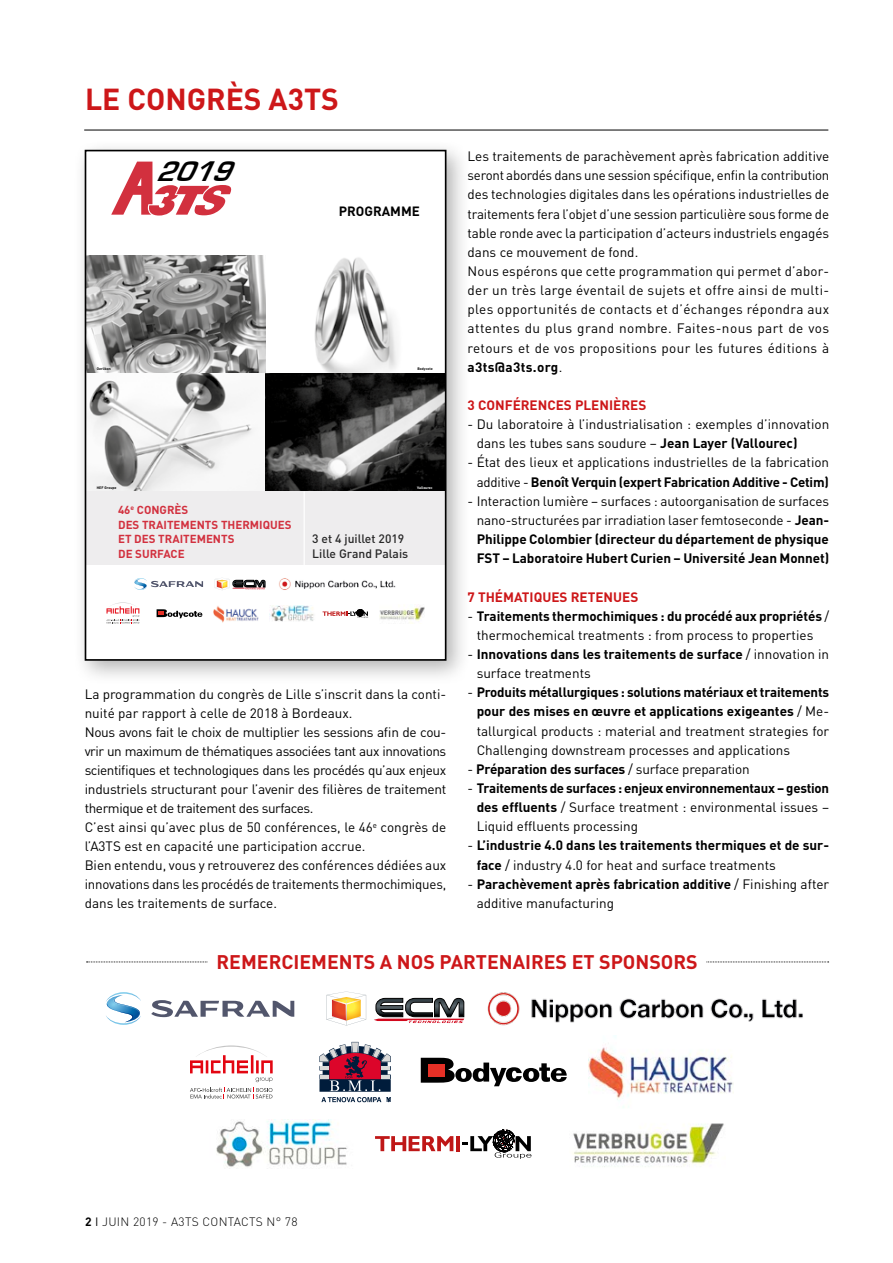
<style>
.page{position:relative;width:893px;height:1263px;background:#fff}
.page>*{position:absolute;margin:0;border:0;box-sizing:border-box;transform-origin:0 0}
.t1{font:700 30px "DIN";color:#cd1719}
.t2{font:italic 700 29.25px "Eurostile";color:#000}
.t3{font:700 19.5px "DIN";color:#cd1719}
.t4{font:13.5px/19.2px "DIN";color:#000}
.t5{font:700 13.5px/19.2px "DIN";letter-spacing:-.005em;color:#000}
.t6{font:700 13.5px "DIN";color:#cd1719}
.t7{font:700 13.35px "DIN";color:#000}
.t8{font:500 12.15px/14.5px "DIN";color:#272727}
.t9{font:300 12px "DIN";letter-spacing:.025em;color:#000}
.t10{font:700 11.55px/14.5px "DIN";color:#d2303e}
.t11{font:700 3.6px "DIN";color:#000}
.t12{font:700 3.6px "DIN";color:#fff}
.s1{font-weight:700}
.s2{font-weight:400}
</style>
<div class="page">
<div style="left:73px;top:138px;width:398px;height:547px;background:#000;opacity:.3"></div>
<div style="left:85px;top:151px;width:361px;height:509px;background:#fff"></div>
<svg style="left:111px;top:162px;width:121px;height:54px"></svg>
<div style="left:85px;top:491px;width:361px;height:74px;background:#eeedee"></div>
<hr style="left:304px;top:491px;width:1px;height:74px;background:#fff">
<svg style="left:106px;top:602px;width:33px;height:21px"></svg>
<svg style="left:157px;top:609px;width:45px;height:9px"></svg>
<svg style="left:215px;top:579px;width:50px;height:11px"></svg>
<img style="left:213px;top:606px;width:46px;height:17px">
<img style="left:270px;top:606px;width:44px;height:15px">
<img style="left:88px;top:255px;width:178px;height:236px">
<img style="left:314px;top:257px;width:83px;height:116px">
<img style="left:266px;top:373px;width:177px;height:118px">
<img style="left:379px;top:606px;width:46px;height:17px">
<img style="left:279px;top:578px;width:117px;height:12px">
<svg style="left:134px;top:578px;width:69px;height:12px"></svg>
<svg style="left:323px;top:610px;width:45px;height:8px"></svg>
<div style="left:85px;top:150px;width:361px;height:511px;border:2px solid #000"></div>
<svg style="left:87px;top:961px;width:742px;height:1px"></svg>
<div style="left:209px;top:947px;width:497px;height:28px;background:#fff"></div>
<img style="left:216px;top:1119px;width:132px;height:48px">
<svg style="left:374px;top:998px;width:90px;height:25px"></svg>
<svg style="left:326px;top:991px;width:40px;height:34px"></svg>
<svg style="left:151px;top:1000px;width:143px;height:17px"></svg>
<svg style="left:106px;top:992px;width:35px;height:33px"></svg>
<img style="left:573px;top:1123px;width:151px;height:44px">
<svg style="left:375px;top:1136px;width:78px;height:15px"></svg>
<hr style="left:456px;top:1136px;width:4px;height:15px;background:#bf1717">
<svg style="left:462px;top:1129px;width:69px;height:30px"></svg>
<img style="left:487px;top:992px;width:316px;height:34px">
<svg style="left:421px;top:1058px;width:146px;height:28px"></svg>
<div style="left:428px;top:1064px;width:17px;height:12px;background:#e63026"></div>
<img style="left:589px;top:1047px;width:145px;height:61px">
<svg style="left:190px;top:1088px;width:82px;height:10px"></svg>
<svg style="left:190px;top:1045px;width:83px;height:37px"></svg>
<svg style="left:319px;top:1042px;width:72px;height:60px"></svg>
<hr style="left:84px;top:130px;width:744px;height:1px;background:#000">
<h1 class="t1" style="left:85px;top:80px;width:255px">LE CONGRÈS A3TS</h1>
<h2 class="t2" style="left:156px;top:156px;width:90px">2019</h2>
<p class="t7" style="left:339px;top:202px;width:83px">PROGRAMME</p>
<p class="t11" style="left:97px;top:366px;width:16px">Oerlikon</p>
<p class="t11" style="left:418px;top:366px;width:17px">Bodycote</p>
<p class="t11" style="left:97px;top:485px;width:21px">HEF Groupe</p>
<p class="t12" style="left:417px;top:485px;width:17px">Vallourec</p>
<p class="t10" style="left:118px;top:502px;width:175px">46<sup>e</sup> CONGRÈS<br>DES TRAITEMENTS THERMIQUES<br>ET DES TRAITEMENTS<br>DE SURFACE</p>
<p class="t8" style="left:312px;top:531px;width:98px">3 et 4 juillet 2019<br>Lille Grand Palais</p>
<p class="t4" style="left:85px;top:685px;width:363px">La programmation du congrès de Lille s’inscrit dans la conti&shy;nuité par rapport à celle de 2018 à Bordeaux.<br>Nous avons fait le choix de multiplier les sessions afin de cou&shy;vrir un maximum de thématiques associées tant aux innovations scientifiques et technologiques dans les procédés qu’aux enjeux industriels structurant pour l’avenir des filières de traitement thermique et de traitement des surfaces.<br>C’est ainsi qu’avec plus de 50 conférences, le 46<sup>e</sup> congrès de l’A3TS est en capacité une participation accrue.<br>Bien entendu, vous y retrouverez des conférences dédiées aux innovations dans les procédés de traitements thermochimiques, dans les traitements de surface.</p>
<p class="t4" style="left:468px;top:146px;width:363px">Les traitements de parachèvement après fabrication additive seront abordés dans une session spécifique, enfin la contribution des technologies digitales dans les opérations industrielles de traitements fera l’objet d’une session particulière sous forme de table ronde avec la participation d’acteurs industriels engagés dans ce mouvement de fond.<br>Nous espérons que cette programmation qui permet d’abor&shy;der un très large éventail de sujets et offre ainsi de multi&shy;ples opportunités de contacts et d’échanges répondra aux attentes du plus grand nombre. Faites-nous part de vos retours et de vos propositions pour les futures éditions à <span class="s1">a3ts@a3ts.org</span>.</p>
<p class="t6" style="left:468px;top:396px;width:180px">3 CONFÉRENCES PLENIÈRES</p>
<p class="t4" style="left:477px;top:414px;width:354px;text-indent:-9px">- Du laboratoire à l’industrialisation : exemples d’innovation dans les tubes sans soudure – <span class="s1">Jean Layer (Vallourec)</span></p>
<p class="t4" style="left:468px;top:453px;width:363px;text-align:right">- État des lieux et applications industrielles de la fabrication additive - <span class="s1">Benoît Verquin (expert Fabrication Additive - Cetim)</span></p>
<p class="t5" style="left:477px;top:491px;width:354px;text-align:justify;text-indent:-9px"><span class="s2">- Interaction lumière – surfaces : autoorganisation de surfaces nano-structurées par irradiation laser femtoseconde -</span> Jean-Philippe Colombier (directeur du département de physique FST – Laboratoire Hubert Curien – Université Jean Monnet)</p>
<p class="t6" style="left:468px;top:588px;width:172px">7 THÉMATIQUES RETENUES</p>
<p class="t4" style="left:468px;top:606px;width:363px;text-align:center">- <span class="s1">Traitements thermochimiques : du procédé aux propriétés</span> / thermochemical treatments : from process to properties</p>
<p class="t5" style="left:477px;top:644px;width:354px;text-indent:-9px"><span class="s2">-</span> Innovations dans les traitements de surface <span class="s2">/ innovation in surface treatments</span></p>
<p class="t4" style="left:477px;top:682px;width:354px;text-align:justify;text-indent:-9px">- <span class="s1">Produits métallurgiques : solutions matériaux et traitements pour des mises en œuvre et applications exigeantes</span> / Me&shy;tallurgical products : material and treatment strategies for Challenging downstream processes and applications</p>
<p class="t5" style="left:468px;top:759px;width:284px"><span class="s2">-</span> Préparation des surfaces <span class="s2">/ surface preparation</span></p>
<p class="t4" style="left:477px;top:778px;width:354px;text-align:justify;text-indent:-9px">- <span class="s1">Traitements de surfaces : enjeux environnementaux – gestion des effluents</span> / Surface treatment : environmental issues – Liquid effluents processing</p>
<p class="t5" style="left:477px;top:835px;width:354px;text-indent:-9px"><span class="s2">-</span> L’industrie 4.0 dans les traitements thermiques et de sur&shy;face <span class="s2">/ industry 4.0 for heat and surface treatments</span></p>
<p class="t4" style="left:477px;top:874px;width:354px;text-indent:-9px">- <span class="s1">Parachèvement après fabrication additive</span> / Finishing after additive manufacturing</p>
<h3 class="t3" style="left:217px;top:950px;width:483px">REMERCIEMENTS A NOS PARTENAIRES ET SPONSORS</h3>
<p class="t9" style="left:85px;top:1214px;width:214px"><span class="s1">2</span> <span class="s2">I</span> JUIN 2019 - A3TS CONTACTS N° 78</p>
</div>
